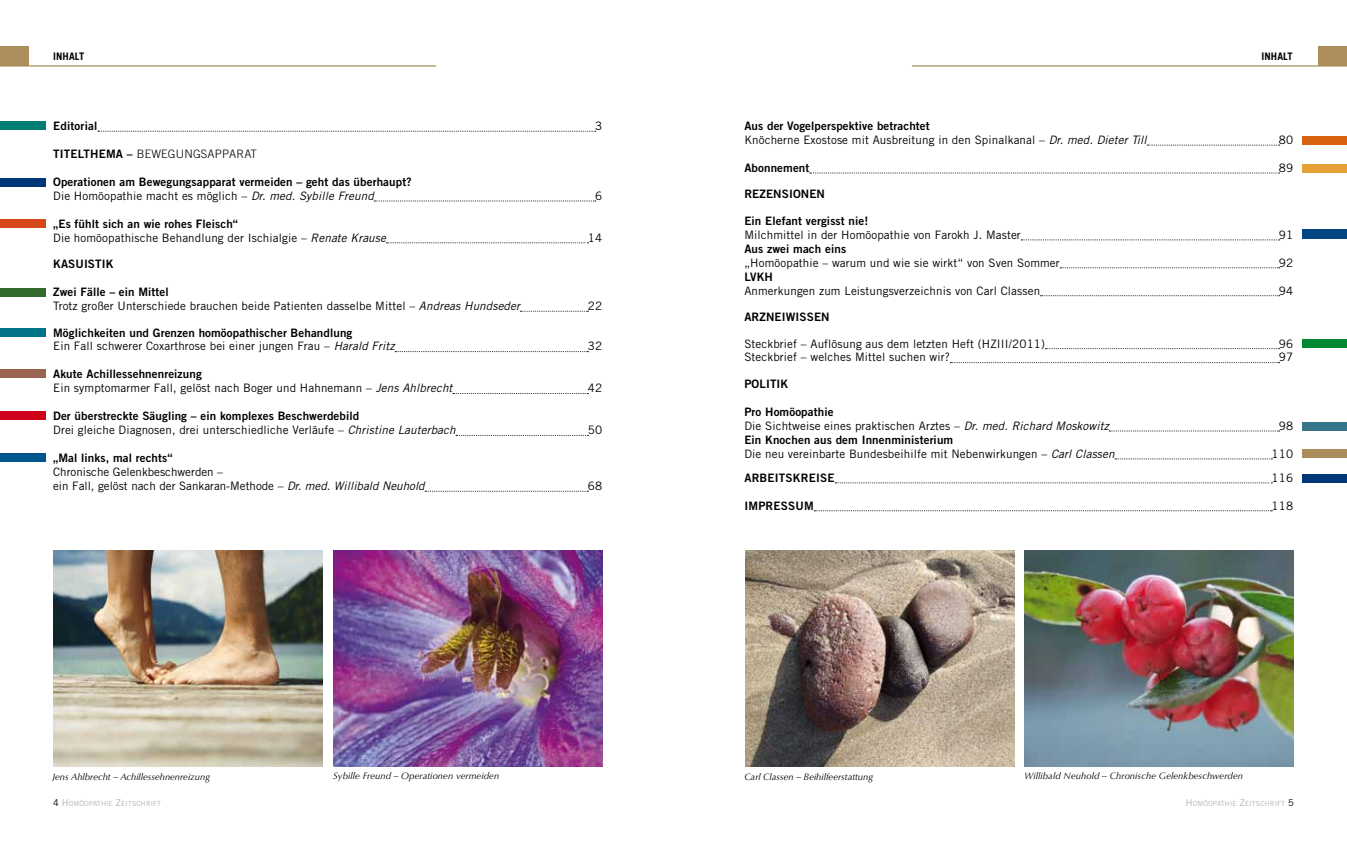
<style>
.page{position:relative;width:1347px;height:851px;background:#fff}
.page>*{position:absolute;margin:0;border:0;box-sizing:border-box;transform-origin:0 0}
.t1{font:11.62px/14px "Trade Gothic LT";letter-spacing:.01em;color:#000}
.t2{font:11.62px "Trade Gothic LT Bold Two";letter-spacing:.01em;color:#000}
.t3{font:300 11.62px "Trade Gothic LT";letter-spacing:.015em;color:#000}
.t4{font:700 10.38px "Trade Gothic LT";letter-spacing:.01em;color:#000}
.t5{font:italic 9.38px "Optima LT";letter-spacing:.01em;color:#000}
.t6{font:7px "Trade Gothic LT";letter-spacing:.015em;color:#b1b3b4}
.s1{font-family:"Trade Gothic LT Bold Two";font-weight:400}
.s2{font-style:italic}
.s3{font-size:9.38px;color:#000}
.s4{font-size:9.38px}
</style>
<div class="page">
<svg style="left:98px;top:131px;width:498px;height:1px"></svg>
<svg style="left:374px;top:201px;width:222px;height:1px"></svg>
<svg style="left:386px;top:242px;width:202px;height:1px"></svg>
<svg style="left:520px;top:311px;width:68px;height:1px"></svg>
<svg style="left:395px;top:351px;width:193px;height:1px"></svg>
<svg style="left:453px;top:393px;width:135px;height:1px"></svg>
<svg style="left:456px;top:435px;width:132px;height:1px"></svg>
<svg style="left:425px;top:491px;width:163px;height:1px"></svg>
<svg style="left:1147px;top:145px;width:132px;height:1px"></svg>
<svg style="left:809px;top:173px;width:470px;height:1px"></svg>
<svg style="left:1021px;top:239px;width:258px;height:1px"></svg>
<svg style="left:1060px;top:267px;width:219px;height:1px"></svg>
<svg style="left:1040px;top:295px;width:239px;height:1px"></svg>
<svg style="left:1045px;top:348px;width:234px;height:1px"></svg>
<svg style="left:950px;top:362px;width:329px;height:1px"></svg>
<svg style="left:1109px;top:430px;width:170px;height:1px"></svg>
<svg style="left:1115px;top:458px;width:157px;height:1px"></svg>
<svg style="left:835px;top:482px;width:437px;height:1px"></svg>
<svg style="left:814px;top:510px;width:458px;height:1px"></svg>
<img style="left:333px;top:551px;width:269px;height:215px">
<img style="left:53px;top:551px;width:270px;height:215px">
<img style="left:745px;top:551px;width:269px;height:215px">
<img style="left:1024px;top:551px;width:269px;height:215px">
<div style="left:0;top:46px;width:28px;height:20px;background:#ac8e5d"></div>
<hr style="left:0;top:65px;width:436px;height:2px;background:#ac8e5d">
<hr style="left:912px;top:65px;width:434px;height:2px;background:#ac8e5d">
<div style="left:1318px;top:46px;width:28px;height:20px;background:#ac8e5d"></div>
<div style="left:0;top:121px;width:45px;height:9px;background:#007e74"></div>
<div style="left:0;top:178px;width:45px;height:9px;background:#003779"></div>
<div style="left:0;top:219px;width:46px;height:8px;background:#d64819"></div>
<div style="left:0;top:288px;width:45px;height:8px;background:#326b2c"></div>
<div style="left:0;top:328px;width:45px;height:9px;background:#00758a"></div>
<div style="left:0;top:369px;width:45px;height:9px;background:#9a6450"></div>
<div style="left:0;top:411px;width:45px;height:8px;background:#cf001a"></div>
<div style="left:0;top:453px;width:45px;height:9px;background:#00558e"></div>
<div style="left:1301px;top:136px;width:45px;height:8px;background:#d8620f"></div>
<div style="left:1302px;top:229px;width:44px;height:9px;background:#004784"></div>
<div style="left:1302px;top:339px;width:44px;height:9px;background:#008832"></div>
<div style="left:1302px;top:164px;width:44px;height:9px;background:#e7a137"></div>
<div style="left:1302px;top:422px;width:44px;height:8px;background:#37758a"></div>
<div style="left:1302px;top:449px;width:44px;height:9px;background:#ac8e5d"></div>
<div style="left:1301px;top:474px;width:45px;height:8px;background:#003779"></div>
<p class="t4" style="left:53px;top:50px;width:33px">INHALT</p>
<p class="t4" style="left:1261px;top:50px;width:33px">INHALT</p>
<p class="t2" style="left:53px;top:119px;width:46px">Editorial</p>
<p class="t1" style="left:595px;top:119px;width:9px">3</p>
<p class="t3" style="left:53px;top:147px;width:205px"><span class="s1">titelthema –</span> BEWEGUNGSAPPARAT</p>
<p class="t2" style="left:53px;top:174px;width:360px">Operationen am Bewegungsapparat vermeiden – geht das überhaupt?</p>
<p class="t1" style="left:53px;top:188px;width:322px">Die Homöopathie macht es möglich – <span class="s2">Dr. med. Sybille Freund</span></p>
<p class="t1" style="left:595px;top:188px;width:9px">6</p>
<p class="t2" style="left:53px;top:216px;width:186px">„Es fühlt sich an wie rohes Fleisch“</p>
<p class="t1" style="left:53px;top:230px;width:334px">Die homöopathische Behandlung der Ischialgie – <span class="s2">Renate Krause</span></p>
<p class="t1" style="left:587px;top:230px;width:16px">14</p>
<p class="t2" style="left:53px;top:257px;width:62px">KASUISTI K</p>
<p class="t2" style="left:53px;top:285px;width:117px">Zwei Fälle – ein M ittel</p>
<p class="t1" style="left:53px;top:299px;width:468px">Trotz großer Unterschiede brauchen beide Patienten dasselbe Mittel – <span class="s2">Andreas Hundseder</span></p>
<p class="t1" style="left:587px;top:299px;width:16px">22</p>
<p class="t2" style="left:53px;top:325px;width:301px">Möglichkeiten und Grenzen homöopathischer Behandlung</p>
<p class="t1" style="left:53px;top:339px;width:343px">Ein Fall schwerer Coxarthrose bei einer jungen Frau – <span class="s2">Harald Fritz</span></p>
<p class="t1" style="left:587px;top:339px;width:16px">32</p>
<p class="t2" style="left:53px;top:367px;width:150px">Akute Achillessehnenreizung</p>
<p class="t1" style="left:53px;top:381px;width:401px">Ein symptomarmer Fall, gelöst nach Boger und Hahnemann – <span class="s2">Jens Ahlbrecht</span></p>
<p class="t1" style="left:587px;top:381px;width:16px">42</p>
<p class="t2" style="left:53px;top:409px;width:308px">Der überstreckte Säugling – ein komplexes Beschwerdebild</p>
<p class="t1" style="left:53px;top:423px;width:404px">Drei gleiche Diagnosen, drei unterschiedliche Verläufe – <span class="s2">Christine Lauterbach</span></p>
<p class="t1" style="left:587px;top:423px;width:16px">50</p>
<p class="t2" style="left:53px;top:450px;width:121px">„Mal links, mal rechts“</p>
<p class="t1" style="left:53px;top:464px;width:373px">Chronische Gelenkbeschwerden –<br>ein Fall, gelöst nach der Sankaran-Methode – <span class="s2">Dr. med. Willibald Neuhold</span></p>
<p class="t1" style="left:587px;top:478px;width:16px">68</p>
<p class="t2" style="left:744px;top:119px;width:187px">Aus der Vogelperspektive betrachtet</p>
<p class="t1" style="left:744px;top:133px;width:404px">Knöcherne Exostose mit Ausbreitung in den Spinalkanal – <span class="s2">Dr. med. Dieter Till</span></p>
<p class="t1" style="left:1278px;top:133px;width:16px">80</p>
<p class="t2" style="left:744px;top:160px;width:66px">Abonnement</p>
<p class="t1" style="left:1278px;top:160px;width:16px">89</p>
<p class="t2" style="left:744px;top:187px;width:82px">REZENSIONEN</p>
<p class="t2" style="left:744px;top:213px;width:125px">Ein Elefant vergisst nie!</p>
<p class="t1" style="left:744px;top:227px;width:278px">Milchmittel in der Homöopathie von Farokh J. Master</p>
<p class="t1" style="left:1278px;top:227px;width:16px">91</p>
<p class="t2" style="left:744px;top:241px;width:103px">Aus zwei mach eins</p>
<p class="t1" style="left:744px;top:255px;width:317px">„Homöopathie – warum und wie sie wirkt“ von Sven Sommer</p>
<p class="t1" style="left:1278px;top:255px;width:16px">92</p>
<p class="t2" style="left:744px;top:269px;width:28px">LVKH</p>
<p class="t1" style="left:744px;top:283px;width:297px">Anmerkungen zum Leistungsverzeichnis von Carl Classen</p>
<p class="t1" style="left:1278px;top:283px;width:16px">94</p>
<p class="t2" style="left:744px;top:309px;width:87px">ARZNEIWISSEN</p>
<p class="t1" style="left:744px;top:336px;width:302px">Steckbrief – Auflösung aus dem letzten Heft (HZIII/2011)</p>
<p class="t1" style="left:1278px;top:336px;width:16px">96</p>
<p class="t1" style="left:744px;top:350px;width:207px">Steckbrief – welches Mittel suchen wir?</p>
<p class="t1" style="left:1278px;top:350px;width:16px">97</p>
<p class="t2" style="left:744px;top:376px;width:21px">POLITI</p>
<p class="t2" style="left:780px;top:376px;width:9px">K</p>
<p class="t2" style="left:744px;top:404px;width:91px">Pro Homöopathie</p>
<p class="t1" style="left:744px;top:418px;width:366px">Die Sichtweise eines praktischen Arztes – <span class="s2">Dr. med. Richard Moskowitz</span></p>
<p class="t1" style="left:1278px;top:418px;width:16px">98</p>
<p class="t2" style="left:744px;top:432px;width:210px">Ein Knochen aus dem I nnenministerium</p>
<p class="t1" style="left:744px;top:446px;width:372px">Die neu vereinbarte Bundesbeihilfe mit Nebenwirkungen – <span class="s2">Carl Classen</span></p>
<p class="t1" style="left:1271px;top:446px;width:23px">110</p>
<p class="t2" style="left:744px;top:470px;width:16px">arbe</p>
<p class="t2" style="left:775px;top:470px;width:20px">itskre</p>
<p class="t2" style="left:816px;top:470px;width:12px">ise</p>
<p class="t1" style="left:1271px;top:470px;width:23px">116</p>
<p class="t2" style="left:744px;top:498px;width:23px">Impressu</p>
<p class="t2" style="left:804px;top:498px;width:11px">m</p>
<p class="t1" style="left:1271px;top:498px;width:23px">118</p>
<p class="t5" style="left:53px;top:771px;width:159px">Jens Ahlbrecht – Achillessehnenreizung</p>
<p class="t5" style="left:333px;top:770px;width:167px">Sybille Freund – Operationen vermeiden</p>
<p class="t5" style="left:744px;top:771px;width:130px">Carl Classen – Beihilfeerstattung</p>
<p class="t5" style="left:1024px;top:770px;width:220px">Willibald Neuhold – Chronische Gelenkbeschwerden</p>
<p class="t6" style="left:53px;top:799px;width:109px"><span class="s3">4</span> <span class="s4">H</span>OMÖOPATH IE <span class="s4">Z</span>EITSCH RIFT</p>
<p class="t6" style="left:1185px;top:799px;width:109px"><span class="s4">H</span>OMÖOPATH IE <span class="s4">Z</span>EITSCH RIFT <span class="s3">5</span></p>
</div>
